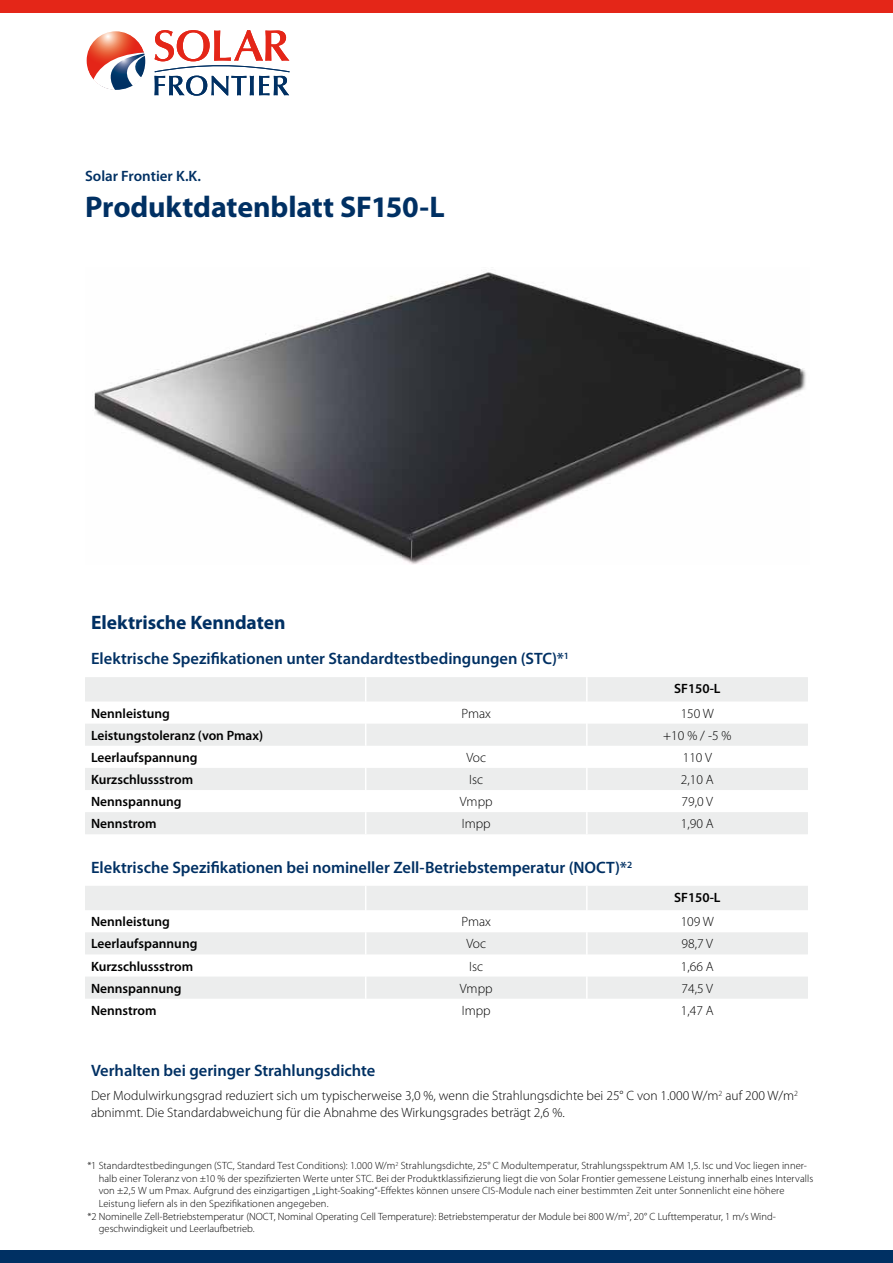
<style>
.page{position:relative;width:893px;height:1263px;background:#fff}
.page>*{position:absolute;margin:0;border:0;box-sizing:border-box;transform-origin:0 0}
.t1{font:700 30px "Myriad Pro";letter-spacing:-.005em;color:#003063}
.t2{font:700 19.5px "Myriad Pro";letter-spacing:-.005em;color:#003063}
.t3{font:600 16.5px "Myriad Pro";color:#003063}
.t4{font:600 15px "Myriad Pro";color:#003063}
.t5{font:300 13.5px/16.2px "Myriad Pro";color:#000}
.t6{font:600 13.5px "Myriad Pro";color:#000}
.t7{font:300 10.5px "Myriad Pro";letter-spacing:.005em;color:#000}
</style>
<div class="page">
<div style="left:0;top:0;width:893px;height:13px;background:#e42618"></div>
<div style="left:0;top:1250px;width:893px;height:13px;background:#003063"></div>
<svg style="left:154px;top:30px;width:136px;height:66px"></svg>
<svg style="left:86px;top:31px;width:60px;height:59px"></svg>
<svg style="left:85px;top:886px;width:723px;height:113px;fill:#eceded"></svg>
<hr style="left:586px;top:886px;width:2px;height:24px;background:#fff">
<hr style="left:586px;top:910px;width:2px;height:22px;background:#fff">
<hr style="left:586px;top:932px;width:2px;height:22px;background:#fff">
<hr style="left:586px;top:954px;width:2px;height:22px;background:#fff">
<hr style="left:586px;top:976px;width:2px;height:23px;background:#fff">
<svg style="left:365px;top:886px;width:1px;height:113px"></svg>
<img style="left:94px;top:272px;width:712px;height:292px">
<svg style="left:85px;top:677px;width:723px;height:157px;fill:#eceded"></svg>
<hr style="left:586px;top:677px;width:2px;height:24px;background:#fff">
<hr style="left:586px;top:701px;width:2px;height:23px;background:#fff">
<hr style="left:586px;top:724px;width:2px;height:22px;background:#fff">
<hr style="left:586px;top:746px;width:2px;height:22px;background:#fff">
<hr style="left:586px;top:768px;width:2px;height:22px;background:#fff">
<hr style="left:586px;top:790px;width:2px;height:22px;background:#fff">
<svg style="left:365px;top:677px;width:1px;height:157px"></svg>
<hr style="left:586px;top:812px;width:2px;height:22px;background:#fff">
<h3 class="t4" style="left:85px;top:167px;width:117px">Solar Frontier K.K.</h3>
<h1 class="t1" style="left:85px;top:188px;width:361px">Produktdatenblatt SF150-L</h1>
<h2 class="t2" style="left:91px;top:610px;width:196px">Elektrische Kenndaten</h2>
<h3 class="t3" style="left:91px;top:648px;width:479px">Elektrische Spezifikationen unter Standardtestbedingungen (STC)*<sup>1</sup></h3>
<p class="t6" style="left:674px;top:680px;width:48px">SF150-L</p>
<p class="t6" style="left:91px;top:704px;width:80px">Nennleistung</p>
<p class="t5" style="left:461px;top:705px;width:31px">Pmax</p>
<p class="t5" style="left:681px;top:705px;width:35px">150 W</p>
<p class="t6" style="left:91px;top:727px;width:174px">Leistungstoleranz (von Pmax)</p>
<p class="t5" style="left:663px;top:727px;width:70px">+10 % / -5 %</p>
<p class="t6" style="left:91px;top:749px;width:108px">Leerlaufspannung</p>
<p class="t5" style="left:466px;top:749px;width:21px">Voc</p>
<p class="t5" style="left:683px;top:749px;width:31px">110 V</p>
<p class="t6" style="left:91px;top:771px;width:104px">Kurzschlussstrom</p>
<p class="t5" style="left:469px;top:771px;width:15px">Isc</p>
<p class="t5" style="left:681px;top:771px;width:34px">2,10 A</p>
<p class="t6" style="left:91px;top:793px;width:92px">Nennspannung</p>
<p class="t5" style="left:460px;top:793px;width:34px">Vmpp</p>
<p class="t5" style="left:682px;top:793px;width:33px">79,0 V</p>
<p class="t6" style="left:91px;top:815px;width:67px">Nennstrom</p>
<p class="t5" style="left:462px;top:815px;width:31px">Impp</p>
<p class="t5" style="left:681px;top:815px;width:34px">1,90 A</p>
<h3 class="t3" style="left:91px;top:857px;width:543px">Elektrische Spezifikationen bei nomineller Zell-Betriebstemperatur (NOCT)*<sup>2</sup></h3>
<p class="t6" style="left:674px;top:889px;width:48px">SF150-L</p>
<p class="t6" style="left:91px;top:913px;width:80px">Nennleistung</p>
<p class="t5" style="left:461px;top:913px;width:31px">Pmax</p>
<p class="t5" style="left:681px;top:913px;width:35px">109 W</p>
<p class="t6" style="left:91px;top:935px;width:108px">Leerlaufspannung</p>
<p class="t5" style="left:466px;top:936px;width:21px">Voc</p>
<p class="t5" style="left:682px;top:936px;width:33px">98,7 V</p>
<p class="t6" style="left:91px;top:957px;width:104px">Kurzschlussstrom</p>
<p class="t5" style="left:469px;top:958px;width:15px">Isc</p>
<p class="t5" style="left:681px;top:958px;width:34px">1,66 A</p>
<p class="t6" style="left:91px;top:979px;width:92px">Nennspannung</p>
<p class="t5" style="left:460px;top:980px;width:34px">Vmpp</p>
<p class="t5" style="left:682px;top:980px;width:33px">74,5 V</p>
<p class="t6" style="left:91px;top:1002px;width:67px">Nennstrom</p>
<p class="t5" style="left:462px;top:1002px;width:31px">Impp</p>
<p class="t5" style="left:681px;top:1002px;width:34px">1,47 A</p>
<h3 class="t3" style="left:91px;top:1060px;width:286px">Verhalten bei geringer Strahlungsdichte</h3>
<p class="t5" style="left:91px;top:1088px;width:709px">Der Modulwirkungsgrad reduziert sich um typischerweise 3,0 %, wenn die Strahlungsdichte bei 25° C von 1.000 W/m<sup>2</sup> auf 200 W/m<sup>2 </sup>abnimmt. Die Standardabweichung für die Abnahme des Wirkungsgrades beträgt 2,6 %.</p>
<p class="t7" style="left:87px;top:1159px;width:721px">*1 Standardtestbedingungen (STC, Standard Test Conditions): 1.000 W/m<sup>2</sup> Strahlungsdichte, 25° C Modultemperatur, Strahlungsspektrum AM 1,5. Isc und Voc liegen inner-</p>
<p class="t7" style="left:99px;top:1172px;width:716px">halb einer Toleranz von ±10 % der spezifizierten Werte unter STC. Bei der Produktklassifizierung liegt die von Solar Frontier gemessene Leistung innerhalb eines Intervalls</p>
<p class="t7" style="left:99px;top:1185px;width:687px">von ±2,5 W um Pmax. Aufgrund des einzigartigen „Light-Soaking“-Effektes können unsere CIS-Module nach einer bestimmten Zeit unter Sonnenlicht eine höhere</p>
<p class="t7" style="left:99px;top:1197px;width:231px">Leistung liefern als in den Spezifikationen angegeben.</p>
<p class="t7" style="left:87px;top:1210px;width:689px">*2 Nominelle Zell-Betriebstemperatur (NOCT, Nominal Operating Cell Temperature): Betriebstemperatur der Module bei 800 W/m<sup>2</sup>, 20° C Lufttemperatur, 1 m/s Wind-</p>
<p class="t7" style="left:99px;top:1222px;width:157px">geschwindigkeit und Leerlaufbetrieb.</p>
</div>
